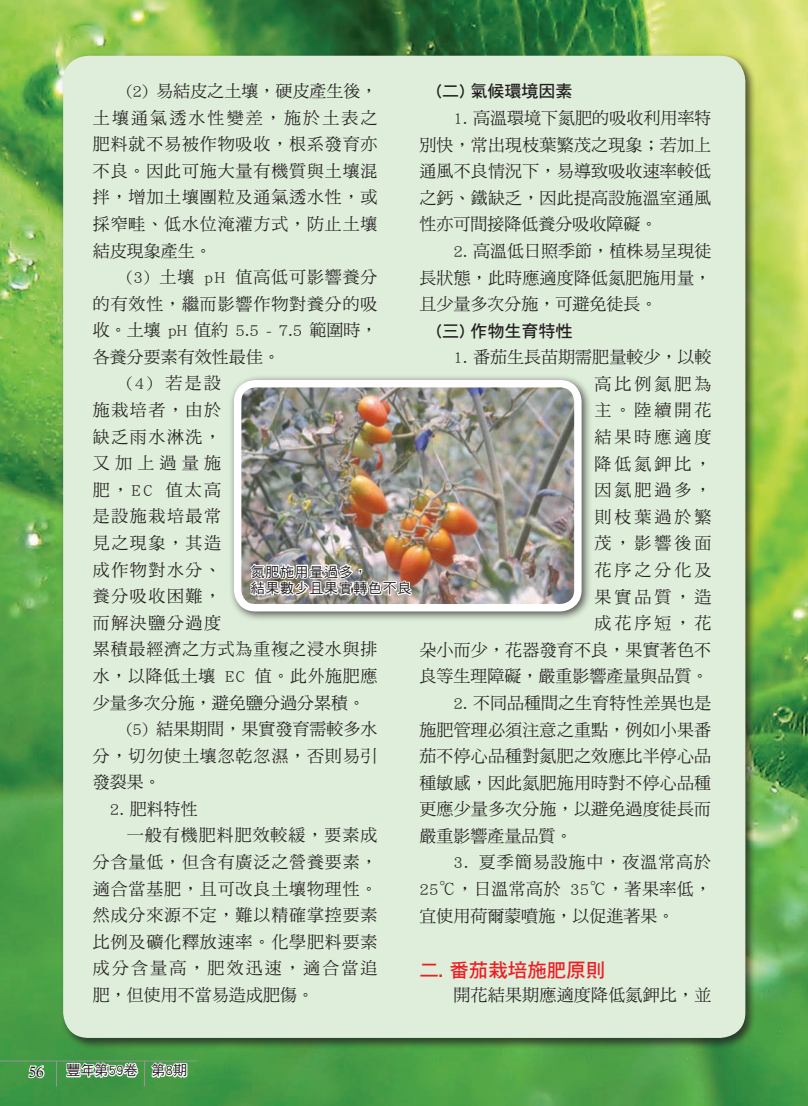
<style>
.page{position:relative;width:808px;height:1106px;background:#fff}
.page>*{position:absolute;margin:0;border:0;box-sizing:border-box;transform-origin:0 0}
.內文{font:19.5px "DF Hei Std W7";color:#ee1d23}
.內文-2{font:16.95px/26.5px "DF Ming Std W5";letter-spacing:.01em;color:#231f20;text-align:justify}
.內文-3{font:16.95px/26.5px "DF Ming Std W5";letter-spacing:.09em;color:#231f20}
.內文-4{font:16.95px/26.5px "DF Ming Std W5";letter-spacing:.175em;color:#231f20;text-align:right}
.內文-5{font:16.95px "DF Hei Std W7";color:#231f20}
.t1{font:15px "Calisto";color:#231f20}
.內文-6{font:13.95px "DF Hei Std W5";letter-spacing:.05em;color:#231f20}
.正常{font:13.95px "DF Hei Std W5";color:#231f20}
</style>
<div class="page">
<img style="left:0;top:0;width:808px;height:1106px">
<div style="left:60px;top:53px;width:697px;height:996px;background:#231f20;opacity:.75"></div>
<div style="left:63px;top:56px;width:682px;height:981px;background:#dfeedb;border-radius:26px"></div>
<div style="left:228px;top:374px;width:364px;height:248px;background:#231f20;opacity:.75"></div>
<img style="left:238px;top:384px;width:340px;height:223px">
<div style="left:234px;top:380px;width:348px;height:231px;border:7px solid #fff;border-radius:18px"></div>
<img style="left:248px;top:521px;width:165px;height:88px">
<svg style="left:27px;top:1063px;width:19px;height:16px"></svg>
<hr style="left:0;top:1060px;width:197px;height:1px;background:#939598">
<svg style="left:56px;top:1061px;width:1px;height:25px"></svg>
<svg style="left:65px;top:1044px;width:123px;height:42px"></svg>
<p class="內文-2" style="left:93px;top:77px;width:286px;text-indent:34px">(2) 易結皮之土壤，硬皮產生後，土壤通氣透水性變差，施於土表之肥料就不易被作物吸收，根系發育亦不良。因此可施大量有機質與土壤混拌，增加土壤團粒及通氣透水性，或採窄畦、低水位淹灌方式，防止土壤結皮現象產生。</p>
<p class="內文-2" style="left:93px;top:263px;width:286px;text-indent:34px">(3) 土壤 pH 值高低可影響養分的有效性，繼而影響作物對養分的吸收。土壤 pH 值約 5.5 - 7.5 範圍時，各養分要素有效性最佳。</p>
<p class="內文-3" style="left:93px;top:370px;width:286px;text-indent:34px">(4) 若是設<br>施栽培者，由於<br>缺乏雨水淋洗，<br>又加上過量施<br>肥，EC 值太高<br>是設施栽培最常<br>見之現象，其造<br>成作物對水分、<br>養分吸收困難，<br>而解決鹽分過度<br>累積最經濟之方式為重複之浸水與排水，以降低土壤 EC 值。此外施肥應少量多次分施，避免鹽分過分累積。</p>
<p class="內文-2" style="left:93px;top:715px;width:286px;text-indent:34px">(5) 結果期間，果實發育需較多水分，切勿使土壤忽乾忽濕，否則易引發裂果。</p>
<p class="內文-2" style="left:110px;top:795px;width:89px">2. 肥料特性</p>
<p class="內文-2" style="left:93px;top:821px;width:286px;text-indent:34px">一般有機肥料肥效較緩，要素成分含量低，但含有廣泛之營養要素，適合當基肥，且可改良土壤物理性。然成分來源不定，難以精確掌控要素比例及礦化釋放速率。化學肥料要素成分含量高，肥效迅速，適合當追肥，但使用不當易造成肥傷。</p>
<p class="內文-6" style="left:251px;top:564px;width:118px">氮肥施用量過多，</p>
<p class="內文-6" style="left:251px;top:580px;width:162px">結果數少且果實轉色不良</p>
<p class="內文-5" style="left:436px;top:82px;width:138px">(二) 氣候環境因素</p>
<p class="內文-2" style="left:419px;top:104px;width:293px;text-indent:34px">1. 高溫環境下氮肥的吸收利用率特別快，常出現枝葉繁茂之現象；若加上通風不良情況下，易導致吸收速率較低之鈣、鐵缺乏，因此提高設施溫室通風性亦可間接降低養分吸收障礙。</p>
<p class="內文-2" style="left:419px;top:237px;width:293px;text-indent:34px">2. 高溫低日照季節，植株易呈現徒長狀態，此時應適度降低氮肥施用量，且少量多次分施，可避免徒長。</p>
<p class="內文-5" style="left:436px;top:321px;width:138px">(三) 作物生育特性</p>
<p class="內文-4" style="left:419px;top:343px;width:293px">1. 番茄生長苗期需肥量較少，以較<br>高比例氮肥為<br>主。陸續開花<br>結果時應適度<br>降低氮鉀比，<br>因氮肥過多，<br>則枝葉過於繁<br>茂，影響後面<br>花序之分化及<br>果實品質，造<br>成花序短，花<br>朵小而少，花器發育不良，果實著色不良等生理障礙，嚴重影響產量與品質。</p>
<p class="內文-2" style="left:419px;top:689px;width:293px;text-indent:34px">2. 不同品種間之生育特性差異也是施肥管理必須注意之重點，例如小果番茄不停心品種對氮肥之效應比半停心品種敏感，因此氮肥施用時對不停心品種更應少量多次分施，以避免過度徒長而嚴重影響產量品質。</p>
<p class="內文-2" style="left:419px;top:848px;width:293px;text-indent:34px">3. 夏季簡易設施中，夜溫常高於25℃，日溫常高於 35℃，著果率低，宜使用荷爾蒙噴施，以促進著果。</p>
<p class="內文" style="left:419px;top:959px;width:188px">二. 番茄栽培施肥原則</p>
<p class="內文-2" style="left:453px;top:981px;width:259px">開花結果期應適度降低氮鉀比，並</p>
<p class="t1" style="left:29px;top:1063px;width:17px">56</p>
<p class="正常" style="left:66px;top:1062px;width:122px">豐年第59卷　第8期</p>
</div>
